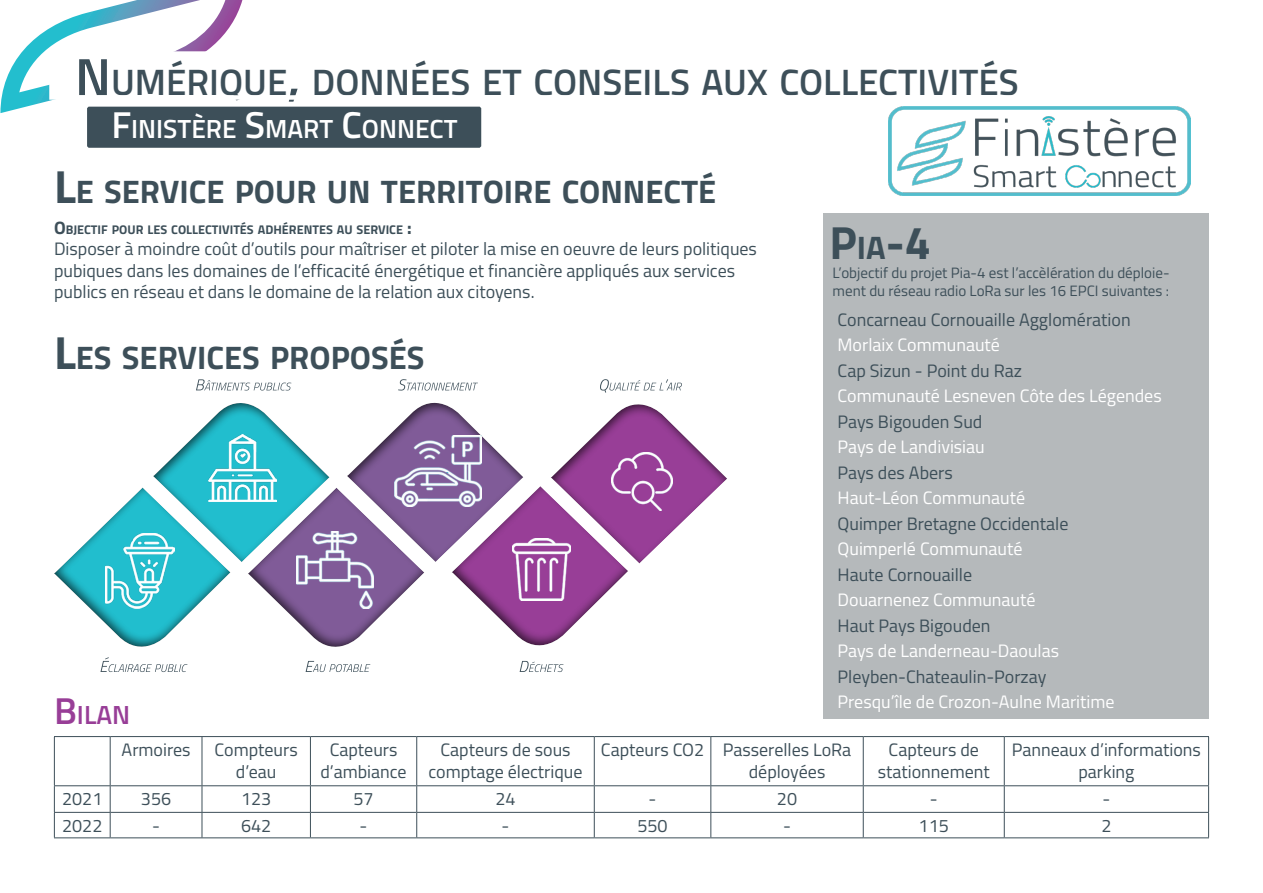
<style>
.page{position:relative;width:1263px;height:893px;background:#fff}
.page>*{position:absolute;margin:0;border:0;box-sizing:border-box;transform-origin:0 0}
.t1{font:700 46.5px "Titillium";color:#3d4f59}
.t2{font:600 36.75px "Titillium";color:#3d4f59}
.t3{font:700 32.55px "Titillium";color:#3d4f59}
.t4{font:600 26.25px "Titillium";color:#fff}
.t5{font:600 26.25px "Titillium";color:#983e97}
.t6{font:18px/21.6px "Titillium";color:#3d4f59;text-align:center}
.t7{font:18px "Titillium";color:#fff}
.t8{font:15px/18px "Titillium";color:#3d4f59}
.t9{font:700 12.6px "Titillium";color:#3d4f59}
.s1{font-size:52.5px}
.s2{font-size:37.5px}
.s3{font-size:46.5px}
.s4{font-size:18px}
.s5{font-size:32.55px}
</style>
<div class="page">
<div style="left:823px;top:213px;width:386px;height:506px;background:#b5b9bb"></div>
<img style="left:889px;top:106px;width:302px;height:90px">
<svg style="left:100px;top:657px;width:87px;height:15px"></svg>
<svg style="left:196px;top:379px;width:95px;height:11px"></svg>
<svg style="left:398px;top:379px;width:80px;height:12px"></svg>
<svg style="left:600px;top:379px;width:82px;height:14px"></svg>
<svg style="left:306px;top:661px;width:64px;height:11px"></svg>
<svg style="left:520px;top:661px;width:43px;height:11px"></svg>
<svg style="left:54px;top:402px;width:673px;height:245px"></svg>
<div style="left:450px;top:485px;width:178px;height:162px;background:#231f20;opacity:.75"></div>
<img style="left:106px;top:534px;width:68px;height:74px">
<img style="left:209px;top:434px;width:68px;height:68px">
<img style="left:297px;top:532px;width:77px;height:76px">
<img style="left:394px;top:436px;width:88px;height:70px">
<img style="left:512px;top:539px;width:59px;height:62px">
<img style="left:611px;top:452px;width:62px;height:58px">
<svg style="left:0;top:0;width:242px;height:113px"></svg>
<div style="left:52px;top:54px;width:1155px;height:43px;background:#fff"></div>
<div style="left:89px;top:108px;width:391px;height:38px;background:#3d4f59"></div>
<div style="left:87px;top:107px;width:394px;height:41px;border:3px solid #3d4f59"></div>
<hr style="left:110px;top:837px;width:92px;height:1px;background:#3d4f59">
<hr style="left:310px;top:837px;width:107px;height:1px;background:#3d4f59">
<hr style="left:711px;top:837px;width:152px;height:1px;background:#3d4f59">
<hr style="left:863px;top:837px;width:141px;height:1px;background:#3d4f59">
<hr style="left:1004px;top:837px;width:205px;height:1px;background:#3d4f59">
<hr style="left:110px;top:736px;width:92px;height:1px;background:#3d4f59">
<hr style="left:310px;top:736px;width:107px;height:1px;background:#3d4f59">
<hr style="left:711px;top:736px;width:152px;height:1px;background:#3d4f59">
<hr style="left:863px;top:736px;width:141px;height:1px;background:#3d4f59">
<hr style="left:863px;top:737px;width:1px;height:48px;background:#3d4f59">
<hr style="left:1004px;top:736px;width:205px;height:1px;background:#3d4f59">
<hr style="left:1004px;top:737px;width:1px;height:48px;background:#3d4f59">
<hr style="left:1208px;top:737px;width:1px;height:48px;background:#3d4f59">
<hr style="left:54px;top:785px;width:56px;height:1px;background:#3d4f59">
<hr style="left:110px;top:785px;width:92px;height:1px;background:#3d4f59">
<hr style="left:202px;top:785px;width:108px;height:1px;background:#3d4f59">
<hr style="left:310px;top:785px;width:107px;height:1px;background:#3d4f59">
<hr style="left:417px;top:785px;width:177px;height:1px;background:#3d4f59">
<hr style="left:594px;top:785px;width:117px;height:1px;background:#3d4f59">
<hr style="left:711px;top:785px;width:152px;height:1px;background:#3d4f59">
<hr style="left:863px;top:785px;width:141px;height:1px;background:#3d4f59">
<svg style="left:863px;top:786px;width:1px;height:51px"></svg>
<hr style="left:1004px;top:785px;width:205px;height:1px;background:#3d4f59">
<svg style="left:1004px;top:786px;width:1px;height:51px"></svg>
<svg style="left:1208px;top:786px;width:1px;height:51px"></svg>
<hr style="left:54px;top:812px;width:56px;height:1px;background:#3d4f59">
<hr style="left:110px;top:812px;width:92px;height:1px;background:#3d4f59">
<hr style="left:202px;top:812px;width:108px;height:1px;background:#3d4f59">
<hr style="left:310px;top:812px;width:107px;height:1px;background:#3d4f59">
<hr style="left:417px;top:812px;width:177px;height:1px;background:#3d4f59">
<hr style="left:594px;top:812px;width:117px;height:1px;background:#3d4f59">
<hr style="left:711px;top:812px;width:152px;height:1px;background:#3d4f59">
<hr style="left:863px;top:812px;width:141px;height:1px;background:#3d4f59">
<hr style="left:1004px;top:812px;width:205px;height:1px;background:#3d4f59">
<hr style="left:202px;top:736px;width:108px;height:1px;background:#3d4f59">
<hr style="left:202px;top:737px;width:1px;height:48px;background:#3d4f59">
<hr style="left:310px;top:737px;width:1px;height:48px;background:#3d4f59">
<svg style="left:202px;top:786px;width:1px;height:51px"></svg>
<svg style="left:310px;top:786px;width:1px;height:51px"></svg>
<hr style="left:202px;top:837px;width:108px;height:1px;background:#3d4f59">
<hr style="left:417px;top:736px;width:177px;height:1px;background:#3d4f59">
<hr style="left:416px;top:737px;width:1px;height:48px;background:#3d4f59">
<hr style="left:594px;top:736px;width:117px;height:1px;background:#3d4f59">
<hr style="left:594px;top:737px;width:1px;height:48px;background:#3d4f59">
<hr style="left:710px;top:737px;width:1px;height:48px;background:#3d4f59">
<svg style="left:416px;top:786px;width:1px;height:51px"></svg>
<svg style="left:594px;top:786px;width:1px;height:51px"></svg>
<svg style="left:710px;top:786px;width:1px;height:51px"></svg>
<hr style="left:417px;top:837px;width:177px;height:1px;background:#3d4f59">
<hr style="left:594px;top:837px;width:117px;height:1px;background:#3d4f59">
<hr style="left:54px;top:736px;width:56px;height:1px;background:#3d4f59">
<hr style="left:54px;top:737px;width:1px;height:48px;background:#3d4f59">
<hr style="left:110px;top:737px;width:1px;height:48px;background:#3d4f59">
<svg style="left:54px;top:786px;width:1px;height:51px"></svg>
<svg style="left:110px;top:786px;width:1px;height:51px"></svg>
<hr style="left:54px;top:837px;width:56px;height:1px;background:#3d4f59">
<p class="t2" style="left:75px;top:55px;width:945px"><span class="s1">N</span> UMÉRIQUE<span class="s1">,</span> DONNÉES ET CONSEILS AUX COLLECTIVITÉS</p>
<p class="t4" style="left:111px;top:109px;width:348px"><span class="s2">F</span>INISTÈRE <span class="s2">S</span>MART <span class="s2">C</span>ONNECT</p>
<p class="t3" style="left:54px;top:167px;width:664px"><span class="s3">L</span>E SERVICE POUR UN TERRITOIRE CONNECTÉ</p>
<p class="t9" style="left:54px;top:220px;width:359px"><span class="s4">O</span>BJECTIF POUR LES COLLECTIVITÉS ADHÉRENTES AU SERVICE <span class="s4">:</span></p>
<p class="t6" style="left:54px;top:237px;width:704px;text-align:left">Disposer à moindre coût d’outils pour maîtriser et piloter la mise en oeuvre de leurs politiques pubiques dans les domaines de l’efficacité énergétique et financière appliqués aux services publics en réseau et dans le domaine de la relation aux citoyens.</p>
<p class="t1" style="left:829px;top:207px;width:103px">P<span class="s5">IA</span>-4</p>
<p class="t8" style="left:833px;top:263px;width:338px">L’objectif du projet Pia-4 est l’accèlération du déploie&shy;ment du réseau radio LoRa sur les 16 EPCI suivantes :</p>
<p class="t6" style="left:837px;top:308px;width:295px">Concarneau Cornouaille Agglomération</p>
<p class="t7" style="left:837px;top:332px;width:164px">Morlaix Communauté</p>
<p class="t6" style="left:837px;top:359px;width:186px">Cap Sizun - Point du Raz</p>
<p class="t7" style="left:837px;top:383px;width:326px">Communauté Lesneven Côte des Légendes</p>
<p class="t6" style="left:837px;top:410px;width:146px">Pays Bigouden Sud</p>
<p class="t7" style="left:837px;top:434px;width:149px">Pays de Landivisiau</p>
<p class="t6" style="left:837px;top:461px;width:117px">Pays des Abers</p>
<p class="t7" style="left:837px;top:485px;width:189px">Haut-Léon Communauté</p>
<p class="t6" style="left:837px;top:512px;width:232px">Quimper Bretagne Occidentale</p>
<p class="t7" style="left:837px;top:536px;width:186px">Quimperlé Communauté</p>
<p class="t6" style="left:837px;top:563px;width:136px">Haute Cornouaille</p>
<p class="t7" style="left:837px;top:587px;width:199px">Douarnenez Communauté</p>
<p class="t6" style="left:837px;top:614px;width:155px">Haut Pays Bigouden</p>
<p class="t7" style="left:837px;top:638px;width:223px">Pays de Landerneau-Daoulas</p>
<p class="t6" style="left:837px;top:665px;width:210px">Pleyben-Chateaulin-Porzay</p>
<p class="t7" style="left:837px;top:689px;width:278px">Presqu’île de Crozon-Aulne Maritime</p>
<p class="t3" style="left:54px;top:332px;width:372px"><span class="s3">L</span>ES SERVICES PROPOSÉS</p>
<p class="t5" style="left:54px;top:695px;width:78px"><span class="s2">B</span>ILAN</p>
<p class="t6" style="left:122px;top:738px;width:70px">Armoires</p>
<p class="t6" style="left:215px;top:738px;width:85px">Compteurs</p>
<p class="t6" style="left:236px;top:760px;width:42px">d’eau</p>
<p class="t6" style="left:1012px;top:738px;width:191px">Panneaux d’informations parking</p>
<p class="t6" style="left:428px;top:738px;width:156px">Capteurs de sous comptage électrique</p>
<p class="t6" style="left:601px;top:738px;width:105px">Capteurs CO2</p>
<p class="t6" style="left:723px;top:738px;width:130px">Passerelles LoRa déployées</p>
<p class="t6" style="left:888px;top:738px;width:92px">Capteurs de</p>
<p class="t6" style="left:330px;top:738px;width:69px">Capteurs</p>
<p class="t6" style="left:320px;top:760px;width:88px">d’ambiance</p>
<p class="t6" style="left:878px;top:760px;width:113px">stationnement</p>
<p class="t6" style="left:62px;top:787px;width:42px">2021</p>
<p class="t6" style="left:141px;top:787px;width:32px">356</p>
<p class="t6" style="left:241px;top:787px;width:32px">123</p>
<p class="t6" style="left:353px;top:787px;width:22px">57</p>
<p class="t6" style="left:495px;top:787px;width:22px">24</p>
<p class="t6" style="left:649px;top:787px;width:9px">-</p>
<p class="t6" style="left:777px;top:787px;width:22px">20</p>
<p class="t6" style="left:930px;top:787px;width:9px">-</p>
<p class="t6" style="left:1102px;top:787px;width:9px">-</p>
<p class="t6" style="left:62px;top:814px;width:42px">2022</p>
<p class="t6" style="left:152px;top:814px;width:9px">-</p>
<p class="t6" style="left:241px;top:814px;width:32px">642</p>
<p class="t6" style="left:360px;top:814px;width:9px">-</p>
<p class="t6" style="left:502px;top:814px;width:9px">-</p>
<p class="t6" style="left:637px;top:814px;width:32px">550</p>
<p class="t6" style="left:783px;top:814px;width:9px">-</p>
<p class="t6" style="left:919px;top:814px;width:32px">115</p>
<p class="t6" style="left:1101px;top:814px;width:12px">2</p>
</div>
